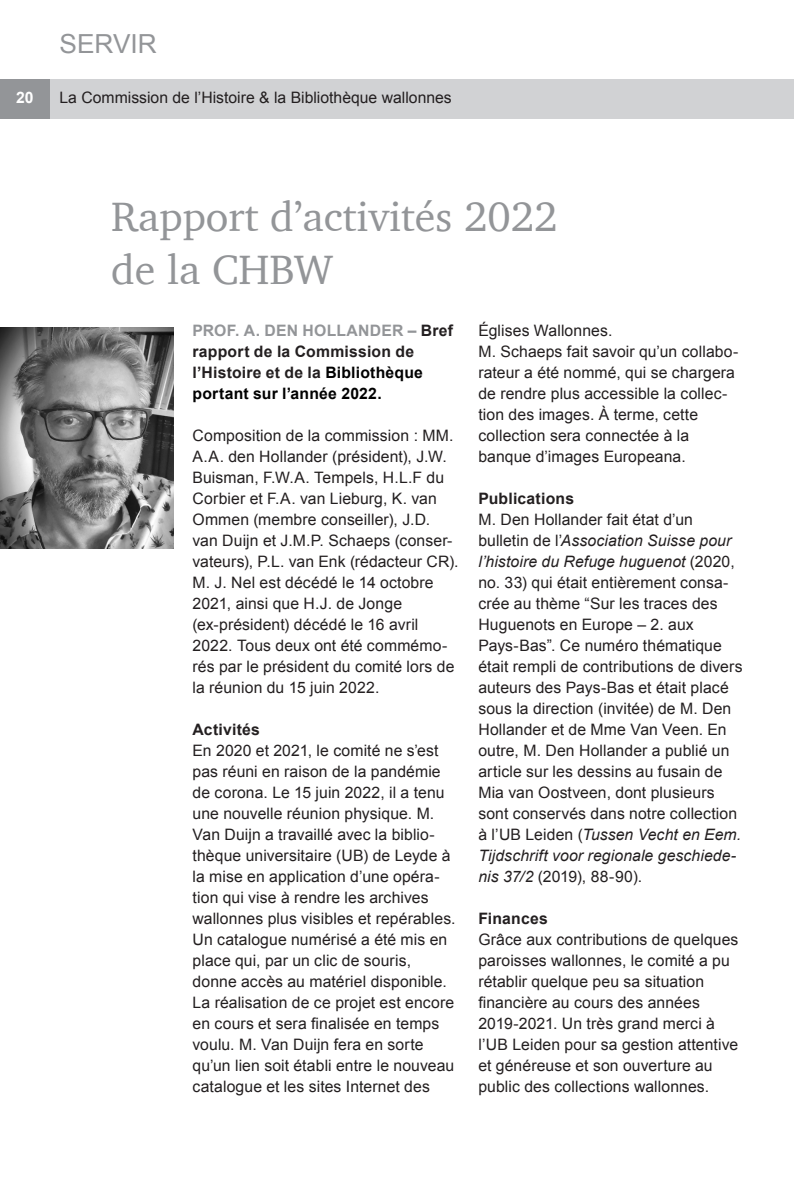
<style>
.page{position:relative;width:794px;height:1191px;background:#fff}
.page>*{position:absolute;margin:0;border:0;box-sizing:border-box;transform-origin:0 0}
.t1{font:42px/52.5px "Charter";color:#939598}
.HAUT_DE_PAGE_Titre{font:26.25px "Arial";color:#939598}
.ARTICLE_Texte{font:15.75px/21px "Arial";letter-spacing:.005em;color:#231f20}
.ARTICLE_Chapeau{font:700 15.75px/21px "Arial";letter-spacing:.015em;color:#231f20}
.HAUT_DE_PAGE_Sous-ti{font:15.75px "Arial";color:#231f20}
.ARTICLE_Sous_titre{font:700 15.75px "Arial";letter-spacing:.015em;color:#231f20}
.HAUT_DE_PAGE_Numéro{font:700 15.75px "Arial";color:#fff}
.s1{color:#939598}
.s2{color:#000}
.s3{font-style:italic}
</style>
<div class="page">
<div style="left:0;top:79px;width:794px;height:40px;background:#d1d2d4"></div>
<div style="left:0;top:79px;width:50px;height:40px;background:#939598"></div>
<img style="left:0;top:327px;width:173px;height:221px">
<p class="HAUT_DE_PAGE_Titre" style="left:60px;top:26px;width:99px">SERVIR</p>
<p class="HAUT_DE_PAGE_Numéro" style="left:16px;top:87px;width:19px">20</p>
<p class="HAUT_DE_PAGE_Sous-ti" style="left:60px;top:87px;width:394px">La Commission de l’Histoire &amp; la Bibliothèque wallonnes</p>
<p class="t1" style="left:111px;top:190px;width:448px">Rapport d’activités 2022 de la CHBW</p>
<p class="ARTICLE_Chapeau" style="left:192px;top:321px;width:262px"><span class="s1">PROF. A. DEN HOLLANDER –</span> Bref rapport de la Commission de l’Histoire et de la <span class="s2">Bibliothèque portant sur l’année 2022.</span></p>
<p class="ARTICLE_Texte" style="left:192px;top:425px;width:267px">Composition de la commission : MM.<br>A.A. den Hollander (président), J.W.<br>Buisman, F.W.A. Tempels, H.L.F du Corbier et F.A. van Lieburg, K. van Ommen (membre conseiller), J.D. van Duijn et J.M.P. Schaeps (conser&shy;vateurs), P.L. van Enk (rédacteur CR).<br>M. J. Nel est décédé le 14 octobre 2021, ainsi que H.J. de Jonge (ex-président) décédé le 16 avril 2022. Tous deux ont été commémo&shy;rés par le président du comité lors de la réunion du 15 juin 2022.</p>
<p class="ARTICLE_Sous_titre" style="left:192px;top:719px;width:69px">Activités</p>
<p class="ARTICLE_Texte" style="left:192px;top:740px;width:264px">En 2020 et 2021, le comité ne s’est pas réuni en raison de la pandémie de corona. Le 15 juin 2022, il a tenu une nouvelle réunion physique. M.<br>Van Duijn a travaillé avec la biblio&shy;thèque universitaire (UB) de Leyde à la mise en application d’une opéra&shy;tion qui vise à rendre les archives wallonnes plus visibles et repérables.<br>Un catalogue numérisé a été mis en place qui, par un clic de souris, donne accès au matériel disponible.<br>La réalisation de ce projet est encore en cours et sera finalisée en temps voulu. M. Van Duijn fera en sorte qu’un lien soit établi entre le nouveau catalogue et les sites Internet des</p>
<p class="ARTICLE_Texte" style="left:478px;top:320px;width:136px">Églises Wallonnes.</p>
<p class="ARTICLE_Texte" style="left:478px;top:341px;width:261px">M. Schaeps fait savoir qu’un collabo&shy;rateur a été nommé, qui se chargera de rendre plus accessible la collec&shy;tion des images. À terme, cette collection sera connectée à la banque d’images Europeana.</p>
<p class="ARTICLE_Sous_titre" style="left:478px;top:488px;width:97px">Publications</p>
<p class="ARTICLE_Texte" style="left:478px;top:509px;width:266px">M. Den Hollander fait état d’un bulletin de l’<span class="s3">Association Suisse pour l’histoire du Refuge huguenot</span> (2020, no. 33) qui était entièrement consa&shy;crée au thème “Sur les traces des Huguenots en Europe – 2. aux Pays-Bas”. Ce numéro thématique était rempli de contributions de divers auteurs des Pays-Bas et était placé sous la direction (invitée) de M. Den Hollander et de Mme Van Veen. En outre, M. Den Hollander a publié un article sur les dessins au fusain de Mia van Oostveen, dont plusieurs sont conservés dans notre collection à l’UB Leiden (<span class="s3">Tussen Vecht en Eem.<br>Tijdschrift voor regionale geschiede&shy;nis 37/2</span> (2019), 88-90).</p>
<p class="ARTICLE_Sous_titre" style="left:478px;top:908px;width:71px">Finances</p>
<p class="ARTICLE_Texte" style="left:478px;top:929px;width:262px">Grâce aux contributions de quelques paroisses wallonnes, le comité a pu rétablir quelque peu sa situation financière au cours des années 2019-2021. Un très grand merci à l’UB Leiden pour sa gestion attentive et généreuse et son ouverture au public des collections wallonnes.</p>
</div>
